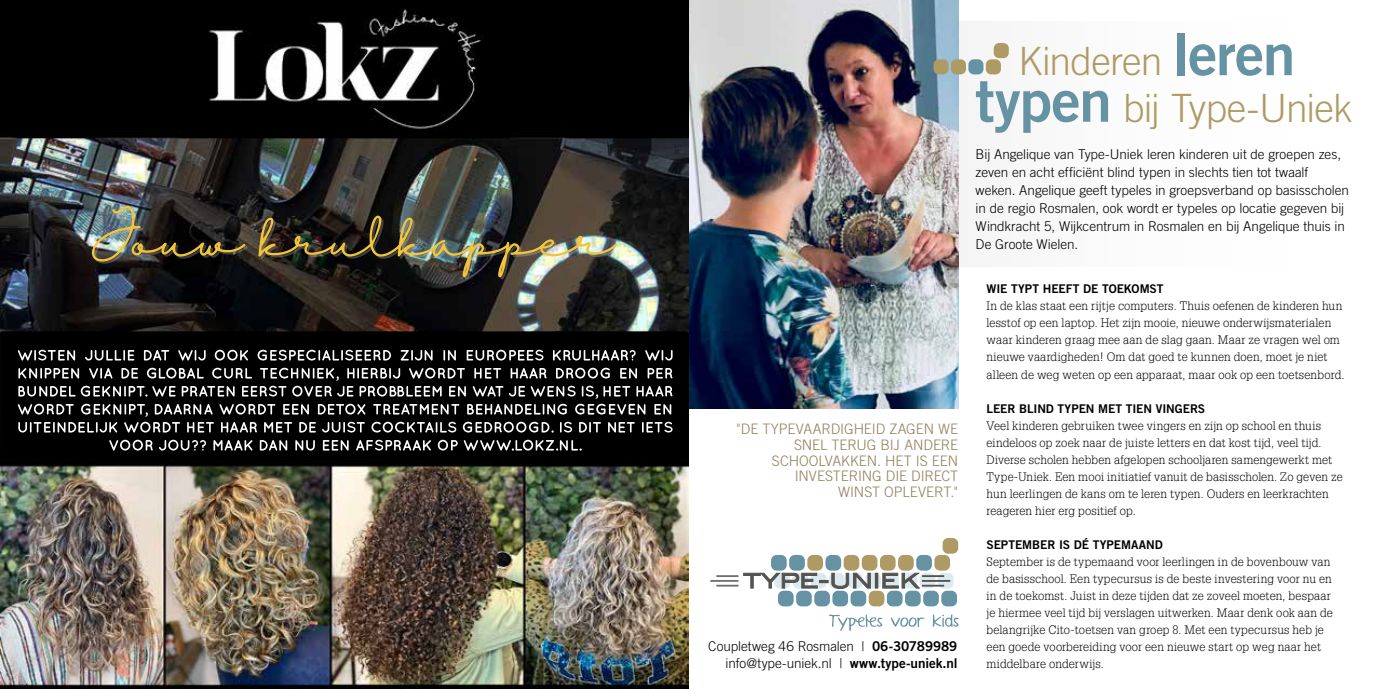
<style>
.page{position:relative;width:1378px;height:689px;background:#fff}
.page>*{position:absolute;margin:0;border:0;box-sizing:border-box;transform-origin:0 0}
.t1{font:300 39px/46.5px "Trade Gothic LT Std";letter-spacing:-.02em;color:#ae9a64;text-align:center}
.t2{font:300 14.4px/15.9px "Trade Gothic LT Std";letter-spacing:-.005em;color:#93805f;text-align:right}
.t3{font:300 13.5px/18px "Trade Gothic LT Std";letter-spacing:-.005em;color:#000}
.t4{font:300 12px/17px "Glypha LT Std";letter-spacing:.005em;color:#000}
.t5{font:12px "Trade Gothic LT Std Bd 2";letter-spacing:-.005em;color:#000}
.s1{font-family:"Trade Gothic LT Std Bd 2";font-weight:400}
.s2{font-family:"Trade Gothic LT Std Bd 2";font-weight:400;font-size:58.5px;color:#6593a3}
</style>
<div class="page">
<img style="left:689px;top:0;width:269px;height:408px">
<div style="left:771px;top:555px;width:16px;height:15px;background:#6593a3;border-radius:6px"></div>
<div style="left:789px;top:555px;width:16px;height:15px;background:#6593a3;border-radius:6px"></div>
<div style="left:807px;top:555px;width:16px;height:15px;background:#ae9a64;border-radius:6px"></div>
<div style="left:825px;top:555px;width:16px;height:15px;background:#6593a3;border-radius:6px"></div>
<div style="left:843px;top:555px;width:16px;height:15px;background:#ae9a64;border-radius:6px"></div>
<div style="left:862px;top:555px;width:15px;height:15px;background:#ae9a64;border-radius:6px"></div>
<div style="left:880px;top:555px;width:15px;height:15px;background:#ae9a64;border-radius:6px"></div>
<div style="left:898px;top:555px;width:16px;height:15px;background:#ae9a64;border-radius:6px"></div>
<div style="left:916px;top:555px;width:16px;height:15px;background:#6593a3;border-radius:6px"></div>
<div style="left:934px;top:555px;width:16px;height:15px;background:#ae9a64;border-radius:6px"></div>
<svg style="left:865px;top:573px;width:16px;height:15px"></svg>
<div style="left:938px;top:573px;width:15px;height:15px;background:#daeaef;border-radius:6px"></div>
<div style="left:778px;top:591px;width:15px;height:15px;background:#6593a3;border-radius:6px"></div>
<div style="left:796px;top:591px;width:16px;height:15px;background:#6593a3;border-radius:6px"></div>
<div style="left:814px;top:591px;width:16px;height:15px;background:#6593a3;border-radius:6px"></div>
<div style="left:832px;top:591px;width:16px;height:15px;background:#6593a3;border-radius:6px"></div>
<div style="left:850px;top:591px;width:16px;height:15px;background:#6593a3;border-radius:6px"></div>
<div style="left:869px;top:591px;width:15px;height:15px;background:#ae9a64;border-radius:6px"></div>
<div style="left:887px;top:591px;width:15px;height:15px;background:#6593a3;border-radius:6px"></div>
<div style="left:905px;top:591px;width:15px;height:15px;background:#6593a3;border-radius:6px"></div>
<div style="left:923px;top:591px;width:16px;height:15px;background:#6593a3;border-radius:6px"></div>
<div style="left:941px;top:591px;width:16px;height:15px;background:#6593a3;border-radius:6px"></div>
<div style="left:942px;top:538px;width:16px;height:16px;background:#ae9a64;border-radius:6px"></div>
<hr style="left:922px;top:580px;width:28px;height:2px;background:#545352">
<hr style="left:710px;top:580px;width:28px;height:2px;background:#707271">
<svg style="left:716px;top:572px;width:155px;height:17px"></svg>
<div style="left:875px;top:573px;width:3px;height:15px;border:1px solid #545352"></div>
<svg style="left:882px;top:573px;width:62px;height:16px"></svg>
<svg style="left:829px;top:615px;width:53px;height:16px"></svg>
<svg style="left:891px;top:617px;width:33px;height:10px"></svg>
<svg style="left:932px;top:614px;width:26px;height:13px"></svg>
<div style="left:933px;top:59px;width:15px;height:15px;background:#ae9a64;border-radius:5px"></div>
<div style="left:951px;top:59px;width:15px;height:15px;background:#ae9a64;border-radius:5px"></div>
<div style="left:968px;top:59px;width:15px;height:15px;background:#6593a3;border-radius:5px"></div>
<div style="left:986px;top:59px;width:15px;height:15px;background:#ae9a64;border-radius:5px"></div>
<div style="left:993px;top:43px;width:16px;height:15px;background:#ae9a64;border-radius:5px"></div>
<img style="left:0;top:0;width:689px;height:331px">
<img style="left:0;top:331px;width:689px;height:129px">
<img style="left:0;top:460px;width:689px;height:229px">
<p class="t2" style="left:736px;top:420px;width:224px">"DE TYPEVAARDIGHEID ZAGEN WE<br>SNEL TERUG BIJ ANDERE<br>SCHOOLVAKKEN. HET IS EEN<br>INVESTERING DIE DIRECT<br>WINST OPLEVERT."</p>
<p class="t3" style="left:708px;top:637px;width:251px;line-height:17px;text-align:right">Coupletweg 46 Rosmalen | <span class="s1">06-30789989 </span>info@type-uniek.nl | <span class="s1">www.type-uniek.nl</span></p>
<h1 class="t1" style="left:975px;top:38px;width:379px">Kinderen <span class="s2">leren typen</span> bij Type-Uniek</h1>
<p class="t3" style="left:975px;top:145px;width:375px">Bij Angelique van Type-Uniek leren kinderen uit de groepen zes, zeven en acht efficiënt blind typen in slechts tien tot twaalf weken. Angelique geeft typeles in groepsverband op basisscholen in de regio Rosmalen, ook wordt er typeles op locatie gegeven bij Windkracht 5, Wijkcentrum in Rosmalen en bij Angelique thuis in De Groote Wielen.</p>
<p class="t5" style="left:986px;top:282px;width:179px">WIE TYPT HEEFT DE TOEKOMST</p>
<p class="t4" style="left:986px;top:298px;width:360px">In de klas staat een rijtje computers. Thuis oefenen de kinderen hun lesstof op een laptop. Het zijn mooie, nieuwe onderwijsmaterialen waar kinderen graag mee aan de slag gaan. Maar ze vragen wel om nieuwe vaardigheden! Om dat goed te kunnen doen, moet je niet alleen de weg weten op een apparaat, maar ook op een toetsenbord.</p>
<p class="t5" style="left:986px;top:401px;width:220px">LEER BLIND TYPEN MET TIEN VINGERS</p>
<p class="t4" style="left:986px;top:417px;width:358px">Veel kinderen gebruiken twee vingers en zijn op school en thuis eindeloos op zoek naar de juiste letters en dat kost tijd, veel tijd.<br>Diverse scholen hebben afgelopen schooljaren samengewerkt met Type-Uniek. Een mooi initiatief vanuit de basisscholen. Zo geven ze hun leerlingen de kans om te leren typen. Ouders en leerkrachten reageren hier erg positief op.</p>
<p class="t5" style="left:986px;top:537px;width:178px">SEPTEMBER IS DÉ TYPEMAAND</p>
<p class="t4" style="left:986px;top:553px;width:348px">September is de typemaand voor leerlingen in de bovenbouw van de basisschool. Een typecursus is de beste investering voor nu en in de toekomst. Juist in deze tijden dat ze zoveel moeten, bespaar je hiermee veel tijd bij verslagen uitwerken. Maar denk ook aan de belangrijke Cito-toetsen van groep 8. Met een typecursus heb je een goede voorbereiding voor een nieuwe start op weg naar het middelbare onderwijs.</p>
</div>
